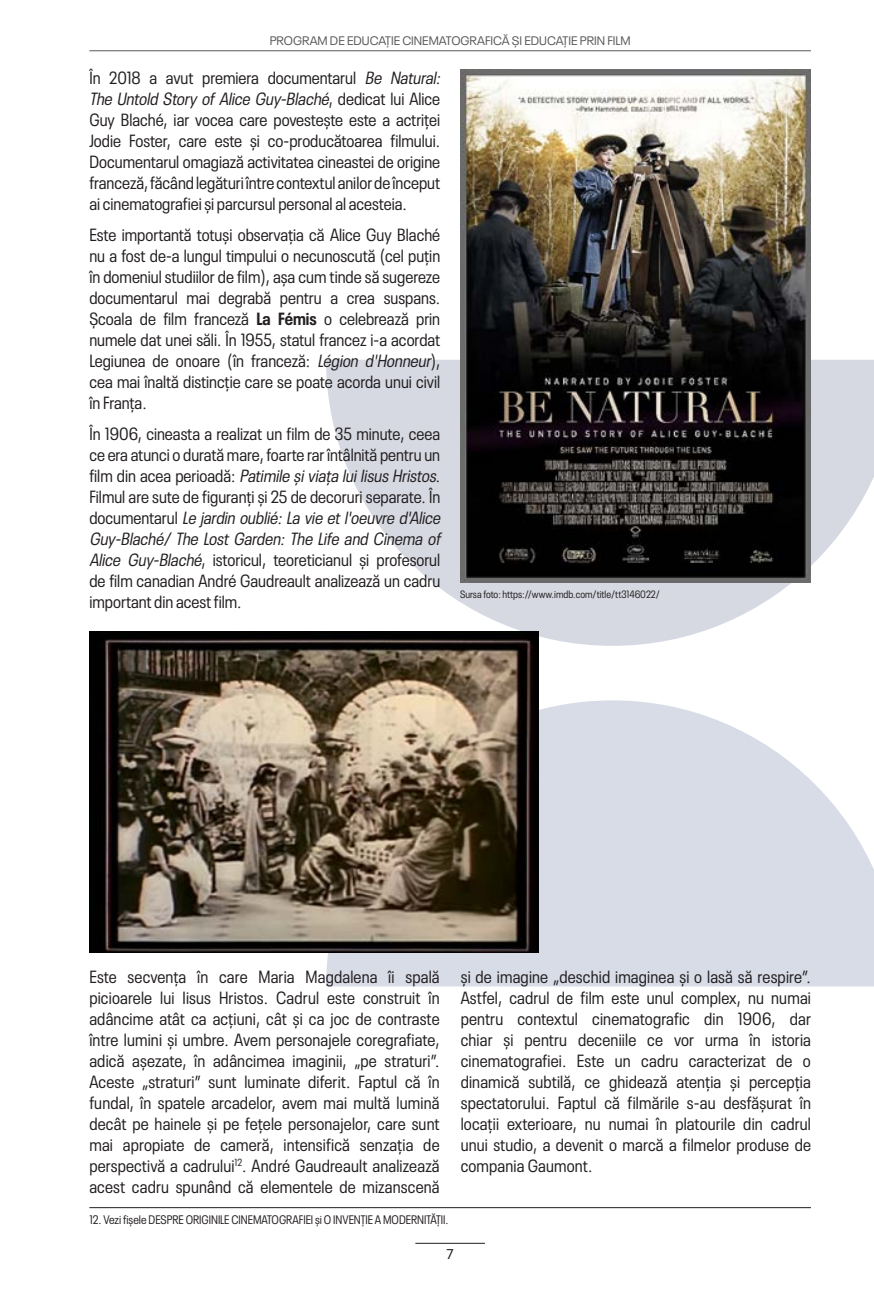
<style>
.page{position:relative;width:874px;height:1290px;background:#fff}
.page>*{position:absolute;margin:0;border:0;box-sizing:border-box;transform-origin:0 0}
.t1{font:condensed 17.5px/21px "Neue Plak";color:#231f20;text-align:justify}
.t2{font:14px "Neue Plak";color:#231f20}
.t3{font:condensed 12.25px "Neue Plak";color:#231f20}
.t4{font:12.25px "Neue Plak";color:#58595b}
.t5{font:condensed 10.5px "Neue Plak";color:#231f20}
.s1{font-style:italic}
.s2{font-weight:700}
</style>
<div class="page">
<hr style="left:89px;top:50px;width:721px;height:1px;background:#58595b">
<hr style="left:415px;top:1243px;width:69px;height:1px;background:#231f20">
<svg style="left:326px;top:360px;width:547px;height:286px;fill:#d6d9e2"></svg>
<svg style="left:326px;top:700px;width:547px;height:286px;background:#dbdfe8"></svg>
<hr style="left:89px;top:1207px;width:721px;height:1px;background:#231f20">
<img style="left:460px;top:69px;width:350px;height:514px">
<img style="left:89px;top:631px;width:448px;height:322px">
<p class="t4" style="left:269px;top:32px;width:362px">PROGRAM DE EDUCAȚIE CINEMATOGRAFICĂ ȘI EDUCAȚIE PRIN FILM</p>
<p class="t1" style="left:89px;top:66px;width:356px;text-align:left">În 2018 a avut premiera documentarul <span class="s1">Be Natural:<br>The Untold StoryofAlice Guy-Blaché</span>, d e d i c a t l u i A l i c e Guy Blaché, iar vocea care povestește este a actriței Jodie Foster, care este și co-producătoarea filmului.<br>Documentarul omagiază activitatea cineastei de origine franceză, făcând legături între contextul anilor de început ai cinematografiei și parcursul personal al acesteia.</p>
<p class="t1" style="left:89px;top:223px;width:352px">Este importantă totuși observația că Alice Guy Blaché nu a fost de-a lungul timpului o necunoscută (cel puțin în domeniul studiilor de film), așa cum tinde să sugereze documentarul mai degrabă pentru a crea suspans.<br>Școala de film franceză <span class="s2">La Fémis</span> o celebrează prin numele dat unei săli. În 1955, statul francez i-a acordat Legiunea de onoare (în franceză: <span class="s1">Légion d'Honneur</span>), cea mai înaltă distincție care se poate acorda unui civil în Franța.</p>
<p class="t1" style="left:89px;top:422px;width:356px;text-align:left">În 1906, cineasta a realizat un film de 35 minute, ceea ce era atunci o durată mare, foarte rar întâlnită pentru un f i l m d i n a c e a p e r i o a d ă : <span class="s1">Patimile șiviața luiIisusHristos</span>.<br>Filmul are sute de figuranți și 25 de decoruri separate. În d o c u m e n t a r u l <span class="s1">Le jardin oublié:La vie etl'oeuvre d'Alice Guy-Blaché/ The Lost Garden: The Life and Cinema of Alice Guy-Blaché</span>, istoricul, teoreticianul și profesorul de film canadian André Gaudreault analizează un cadru important din acest film.</p>
<p class="t5" style="left:460px;top:587px;width:201px">Sursa foto: https://www.imdb.com/title/tt3146022/</p>
<p class="t1" style="left:89px;top:964px;width:351px">Este secvența în care Maria Magdalena îi spală picioarele lui Iisus Hristos. Cadrul este construit în adâncime atât ca acțiuni, cât și ca joc de contraste între lumini și umbre. Avem personajele coregrafiate, adică așezate, în adâncimea imaginii, „pe straturi”.<br>Aceste „straturi” sunt luminate diferit. Faptul că în fundal, în spatele arcadelor, avem mai multă lumină decât pe hainele și pe fețele personajelor, care sunt mai apropiate de cameră, intensifică senzația de perspectivă a cadrului<sup>12</sup>. André Gaudreault analizează acest cadru spunând că elementele de mizanscenă</p>
<p class="t1" style="left:460px;top:964px;width:351px">și de imagine „deschid imaginea și o lasă să respire”.<br>Astfel, cadrul de film este unul complex, nu numai pentru contextul cinematografic din 1906, dar chiar și pentru deceniile ce vor urma în istoria cinematografiei. Este un cadru caracterizat de o dinamică subtilă, ce ghidează atenția și percepția spectatorului. Faptul că filmările s-au desfășurat în locații exterioare, nu numai în platourile din cadrul unui studio, a devenit o marcă a filmelor produse de compania Gaumont.</p>
<p class="t3" style="left:89px;top:1211px;width:360px">12. Vezi fișele DESPRE ORIGINILE CINEMATOGRAFIEI și O INVENȚIE A MODERNITĂȚII.</p>
<p class="t2" style="left:446px;top:1243px;width:9px">7</p>
</div>
